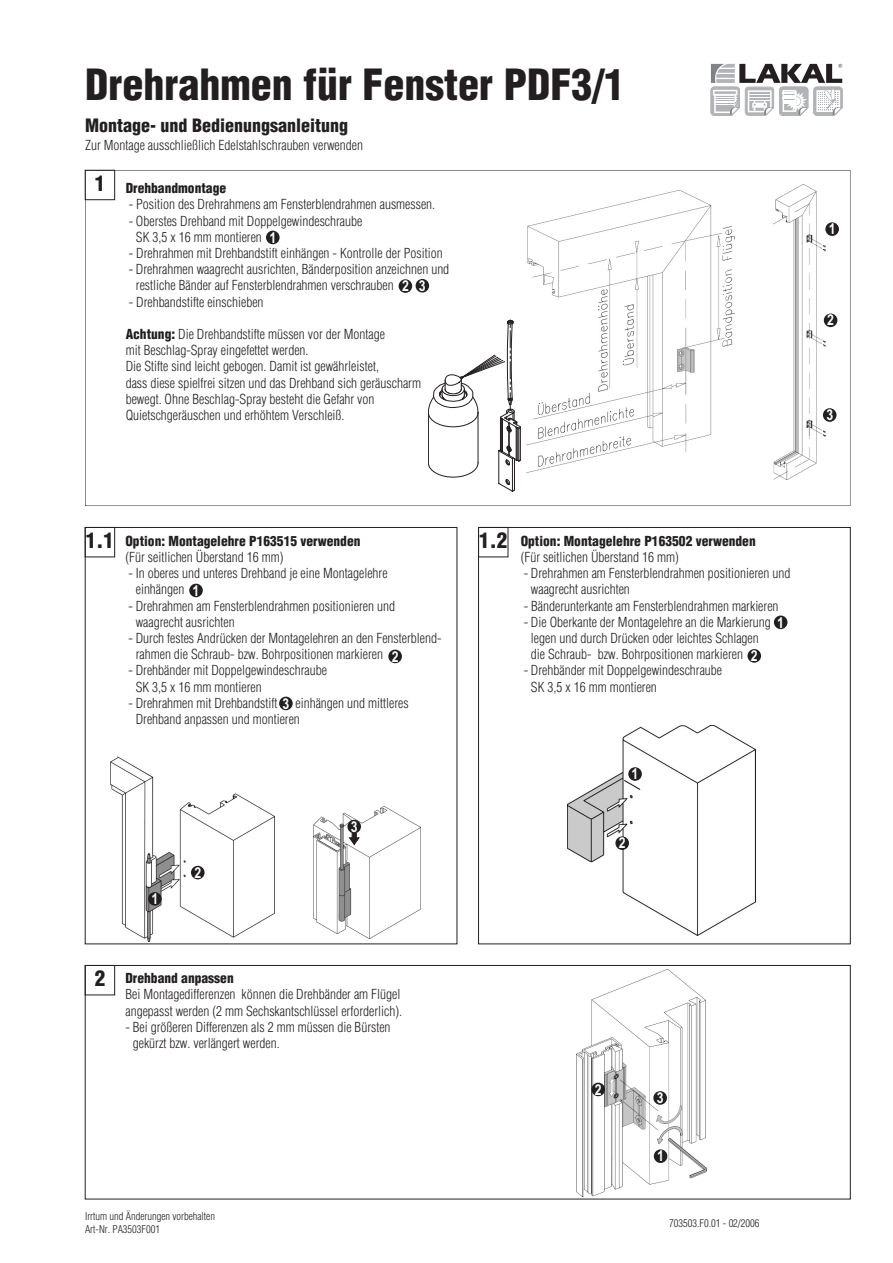
<style>
.page{position:relative;width:893px;height:1263px;background:#fff}
.page>*{position:absolute;margin:0;border:0;box-sizing:border-box;transform-origin:0 0}
.t1{font:900 condensed 42px "Helvetica";color:#231f20}
.t2{font:900 condensed 21px "Helvetica";color:#231f20}
.t3{font:900 condensed 18px "Helvetica";color:#231f20}
.t4{font:700 15px "Arial Narrow";color:#fff}
.t5{font:300 condensed 13.5px/16.2px "Helvetica";color:#231f20}
.t6{font:900 condensed 13.5px/16.2px "Helvetica";color:#231f20}
.t7{font:300 condensed 10.5px/12.6px "Helvetica";color:#231f20}
.s1{font-weight:900}
.s2{font-size:21px}
.s3{font-weight:300}
.s4{font-weight:900;font-size:21px}
</style>
<div class="page">
<svg style="left:85px;top:170px;width:765px;height:336px"></svg>
<div style="left:85px;top:170px;width:30px;height:30px;border:1px solid #231f20"></div>
<div style="left:527px;top:184px;width:221px;height:311px;background:#fff"></div>
<img style="left:527px;top:190px;width:207px;height:283px">
<div style="left:771px;top:182px;width:62px;height:313px;background:#fff"></div>
<img style="left:774px;top:184px;width:51px;height:295px">
<div style="left:825px;top:219px;width:21px;height:23px;background:#fff"></div>
<div style="left:825px;top:222px;width:14px;height:14px;background:#231f20;border-radius:50%"></div>
<div style="left:824px;top:310px;width:20px;height:23px;background:#fff"></div>
<div style="left:824px;top:313px;width:13px;height:14px;background:#231f20;border-radius:50%"></div>
<div style="left:823px;top:405px;width:20px;height:23px;background:#fff"></div>
<div style="left:823px;top:408px;width:13px;height:14px;background:#231f20;border-radius:50%"></div>
<div style="left:266px;top:231px;width:14px;height:13px;background:#231f20;border-radius:50%"></div>
<div style="left:399px;top:279px;width:13px;height:14px;background:#231f20;border-radius:50%"></div>
<div style="left:416px;top:279px;width:13px;height:13px;background:#231f20;border-radius:50%"></div>
<img style="left:567px;top:725px;width:189px;height:210px">
<div style="left:85px;top:965px;width:765px;height:234px;border:1px solid #231f20"></div>
<div style="left:85px;top:965px;width:30px;height:30px;border:1px solid #231f20"></div>
<div style="left:521px;top:967px;width:264px;height:231px;background:#fff"></div>
<img style="left:577px;top:969px;width:129px;height:227px">
<div style="left:654px;top:1149px;width:13px;height:14px;background:#231f20;border-radius:50%"></div>
<div style="left:591px;top:1083px;width:14px;height:13px;background:#231f20;border-radius:50%"></div>
<div style="left:653px;top:1091px;width:14px;height:14px;background:#231f20;border-radius:50%"></div>
<div style="left:478px;top:527px;width:30px;height:30px;border:1px solid #231f20"></div>
<div style="left:628px;top:767px;width:14px;height:14px;background:#231f20;border-radius:50%"></div>
<div style="left:774px;top:615px;width:13px;height:14px;background:#231f20;border-radius:50%"></div>
<div style="left:615px;top:836px;width:14px;height:14px;background:#231f20;border-radius:50%"></div>
<div style="left:747px;top:649px;width:14px;height:14px;background:#231f20;border-radius:50%"></div>
<div style="left:85px;top:527px;width:30px;height:30px;border:1px solid #231f20"></div>
<img style="left:111px;top:757px;width:164px;height:184px">
<div style="left:148px;top:892px;width:14px;height:14px;background:#231f20;border-radius:50%"></div>
<div style="left:388px;top:650px;width:14px;height:13px;background:#231f20;border-radius:50%"></div>
<div style="left:191px;top:866px;width:14px;height:13px;background:#231f20;border-radius:50%"></div>
<div style="left:189px;top:584px;width:14px;height:13px;background:#231f20;border-radius:50%"></div>
<img style="left:313px;top:806px;width:108px;height:132px">
<div style="left:347px;top:820px;width:14px;height:13px;background:#231f20;border-radius:50%"></div>
<svg style="left:348px;top:832px;width:12px;height:13px"></svg>
<div style="left:279px;top:697px;width:14px;height:13px;background:#231f20;border-radius:50%"></div>
<svg style="left:428px;top:320px;width:93px;height:172px"></svg>
<svg style="left:711px;top:64px;width:131px;height:51px"></svg>
<h1 class="t1" style="left:85px;top:60px;width:542px">Drehrahmen für Fenster PDF3/1</h1>
<h3 class="t3" style="left:85px;top:115px;width:264px">Montage- und Bedienungsanleitung</h3>
<p class="t5" style="left:85px;top:137px;width:280px">Zur Montage ausschließlich Edelstahlschrauben verwenden</p>
<h2 class="t2" style="left:95px;top:171px;width:12px">1</h2>
<p class="t6" style="left:126px;top:180px;width:102px">Drehbandmontage</p>
<p class="t5" style="left:129px;top:197px;width:308px">- Position des Drehrahmens am Fensterblendrahmen ausmessen.</p>
<p class="t5" style="left:136px;top:213px;width:228px;text-indent:-7px">- Oberstes Drehband mit Doppelgewindeschraube<br>SK 3,5 x 16 mm montieren</p>
<p class="t5" style="left:129px;top:245px;width:316px">- Drehrahmen mit Drehbandstift einhängen - Kontrolle der Position</p>
<p class="t5" style="left:136px;top:261px;width:315px;text-indent:-7px">- Drehrahmen waagrecht ausrichten, Bänderposition anzeichnen und restliche Bänder auf Fensterblendrahmen verschrauben</p>
<p class="t5" style="left:129px;top:294px;width:136px">- Drehbandstifte einschieben</p>
<p class="t5" style="left:126px;top:326px;width:297px"><span class="s1">Achtung:</span> Die Drehbandstifte müssen vor der Montage<br>mit Beschlag-Spray eingefettet werden.<br>Die Stifte sind leicht gebogen. Damit ist gewährleistet,<br>dass diese spielfrei sitzen und das Drehband sich geräuscharm bewegt. Ohne Beschlag-Spray besteht die Gefahr von Quietschgeräuschen und erhöhtem Verschleiß.</p>
<p class="t4" style="left:269px;top:229px;width:8px">1</p>
<p class="t4" style="left:402px;top:277px;width:25px">2 3</p>
<p class="t4" style="left:829px;top:220px;width:8px">1</p>
<p class="t4" style="left:827px;top:311px;width:8px">2</p>
<p class="t4" style="left:826px;top:406px;width:8px">3</p>
<p class="t6" style="left:125px;top:533px;width:237px;text-indent:-40px"><span class="s2">1.1</span> Option: Montagelehre P163515 verwenden <span class="s3">(Für seitlichen Überstand 16 mm)</span></p>
<p class="t5" style="left:136px;top:565px;width:253px;text-indent:-7px">- In oberes und unteres Drehband je eine Montagelehre einhängen</p>
<p class="t5" style="left:136px;top:598px;width:261px;text-indent:-7px">- Drehrahmen am Fensterblendrahmen positionieren und waagrecht ausrichten</p>
<p class="t5" style="left:136px;top:630px;width:307px;text-indent:-7px">- Durch festes Andrücken der Montagelehren an den Fensterblend&shy;rahmen die Schraub- bzw. Bohrpositionen markieren</p>
<p class="t5" style="left:136px;top:662px;width:193px;text-indent:-7px">- Drehbänder mit Doppelgewindeschraube<br>SK 3,5 x 16 mm montieren</p>
<p class="t5" style="left:128px;top:695px;width:151px">- Drehrahmen mit Drehbandstift</p>
<p class="t4" style="left:193px;top:582px;width:8px">1</p>
<p class="t4" style="left:392px;top:647px;width:8px">2</p>
<p class="t5" style="left:136px;top:695px;width:274px;text-indent:160px">einhängen und mittleres<br>Drehband anpassen und montieren</p>
<p class="t4" style="left:282px;top:695px;width:8px">3</p>
<p class="t4" style="left:151px;top:890px;width:8px">1</p>
<p class="t4" style="left:194px;top:864px;width:8px">2</p>
<p class="t4" style="left:351px;top:818px;width:8px">3</p>
<p class="t5" style="left:125px;top:970px;width:278px;text-indent:-31px"><span class="s4">2</span> <span class="s1">Drehband anpassen<br></span>Bei Montagedifferenzen können die Drehbänder am Flügel angepasst werden (2 mm Sechskantschlüssel erforderlich).</p>
<p class="t5" style="left:133px;top:1019px;width:259px;text-indent:-7px">- Bei größeren Differenzen als 2 mm müssen die Bürsten gekürzt bzw. verlängert werden.</p>
<p class="t7" style="left:85px;top:1210px;width:131px">Irrtum und Änderungen vorbehalten<br>Art-Nr. PA3503F001</p>
<p class="t6" style="left:521px;top:533px;width:237px;text-indent:-41px"><span class="s2">1.2</span> Option: Montagelehre P163502 verwenden <span class="s3">(Für seitlichen Überstand 16 mm)</span></p>
<p class="t5" style="left:531px;top:565px;width:261px;text-indent:-7px">- Drehrahmen am Fensterblendrahmen positionieren und waagrecht ausrichten</p>
<p class="t5" style="left:524px;top:598px;width:256px">- Bänderunterkante am Fensterblendrahmen markieren</p>
<p class="t5" style="left:531px;top:614px;width:241px;text-indent:-7px">- Die Oberkante der Montagelehre an die Markierung legen und durch Drücken oder leichtes Schlagen die Schraub- bzw. Bohrpositionen markieren</p>
<p class="t5" style="left:531px;top:662px;width:193px;text-indent:-7px">- Drehbänder mit Doppelgewindeschraube<br>SK 3,5 x 16 mm montieren</p>
<p class="t4" style="left:777px;top:614px;width:8px">1</p>
<p class="t4" style="left:751px;top:647px;width:8px">2</p>
<p class="t4" style="left:632px;top:765px;width:8px">1</p>
<p class="t4" style="left:619px;top:834px;width:8px">2</p>
<p class="t4" style="left:595px;top:1080px;width:8px">2</p>
<p class="t4" style="left:657px;top:1089px;width:8px">3</p>
<p class="t4" style="left:657px;top:1147px;width:8px">1</p>
<p class="t7" style="left:669px;top:1217px;width:92px">703503.F0.01 - 02/2006</p>
</div>
